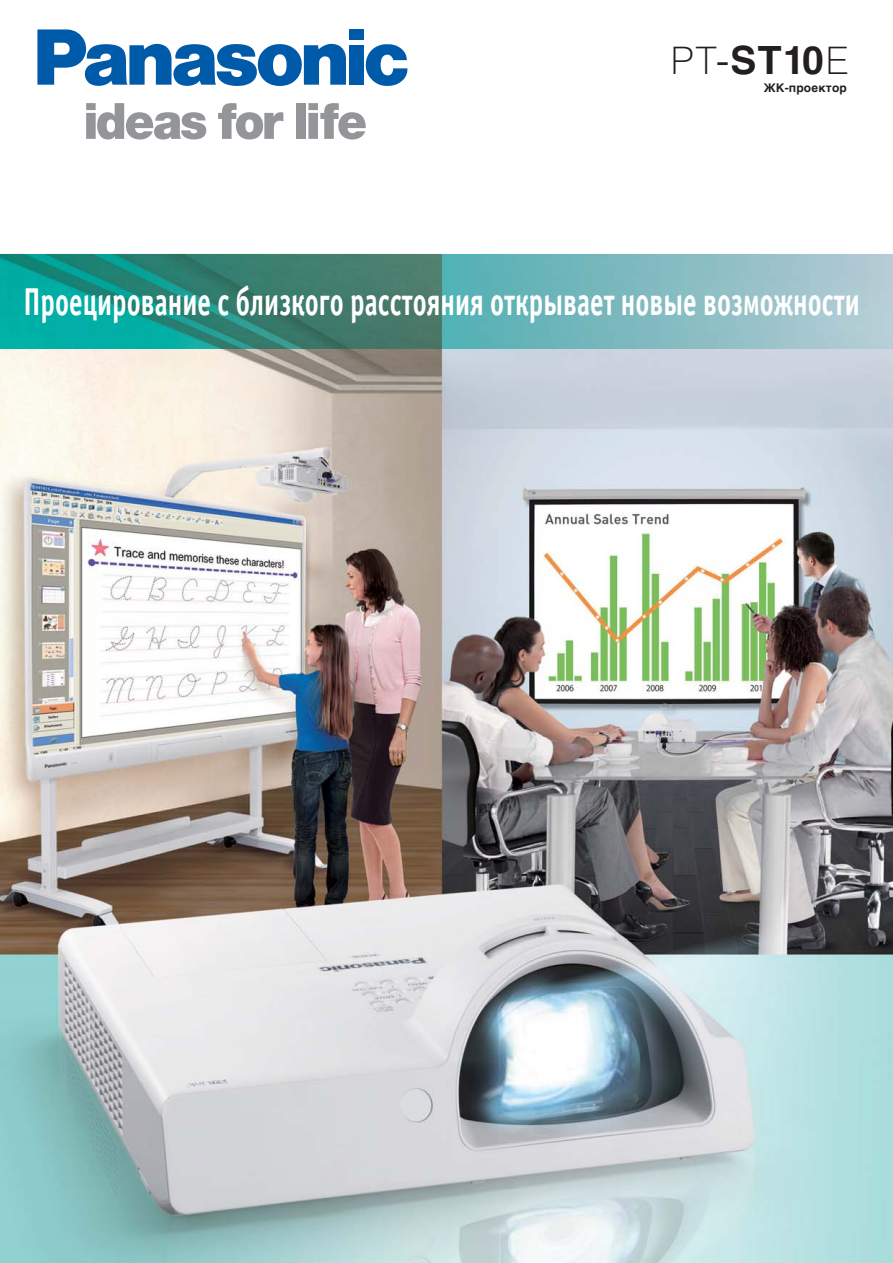
<style>
.page{position:relative;width:893px;height:1263px;background:#fff}
.page>*{position:absolute;margin:0;border:0;box-sizing:border-box;transform-origin:0 0}
.t1{font:700 39px "Officina Sans C";color:#fff;scale:.69 1}
.t2{font:39px "Pragmatica Light C";color:#231f20}
.t3{font:700 12px "Helvetica Cyr";letter-spacing:.015em;color:#231f20}
.s1{font-family:"Helvetica Cyr";font-weight:700}
</style>
<div class="page">
<img style="left:0;top:29px;width:893px;height:1234px">
<p class="t2" style="left:670px;top:39px;width:180px">PT-<span class="s1">ST10</span>E</p>
<p class="t3" style="left:764px;top:81px;width:85px">ЖК-проектор</p>
<p class="t1" style="left:24px;top:285px;width:1213px">Проецирование с близкого расстояния открывает новые возможности</p>
</div>
